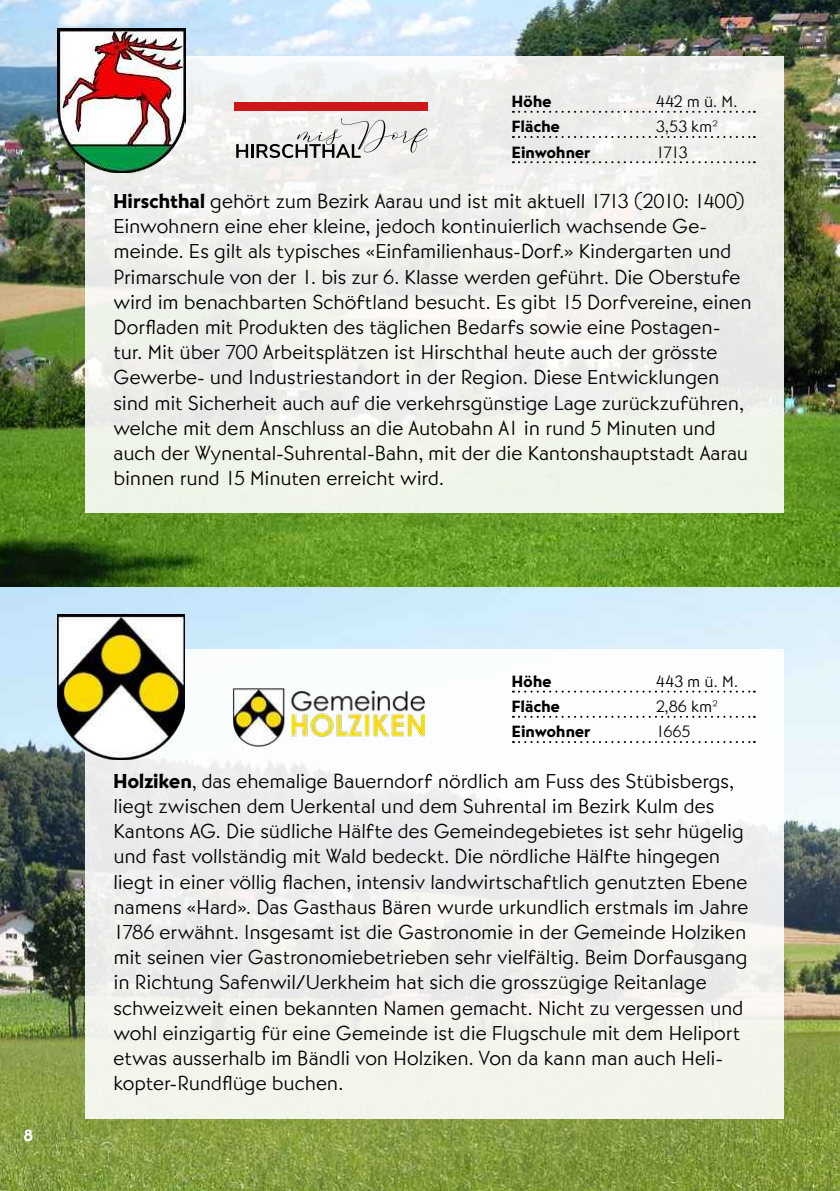
<style>
.page{position:relative;width:840px;height:1191px;background:#fff}
.page>*{position:absolute;margin:0;border:0;box-sizing:border-box;transform-origin:0 0}
.t1{font:300 21px/25.2px "Bernhard Got URW";letter-spacing:-.005em;color:#000}
.t2{font:17px "Bernhard Got URW Hea";letter-spacing:.015em;color:#000}
.t3{font:300 17px "Bernhard Got URW";letter-spacing:.015em;color:#000}
.t4{font:17px "Bernhard Got URW Hea";color:#fff}
.s1{font-family:"Bernhard Got URW Hea";font-weight:400}
</style>
<div class="page">
<img style="left:0;top:586px;width:839px;height:605px">
<img style="left:0;top:0;width:839px;height:586px">
<svg style="left:85px;top:57px;width:697px;height:456px;fill:#eff1ea"></svg>
<div style="left:85px;top:649px;width:697px;height:469px;background:linear-gradient(to bottom,#f8f9fd,#edeee6)"></div>
<img style="left:223px;top:680px;width:211px;height:70px">
<svg style="left:512px;top:111px;width:242px;height:2px"></svg>
<svg style="left:512px;top:136px;width:242px;height:2px"></svg>
<svg style="left:512px;top:161px;width:242px;height:2px"></svg>
<svg style="left:512px;top:690px;width:242px;height:2px"></svg>
<svg style="left:512px;top:716px;width:242px;height:2px"></svg>
<svg style="left:512px;top:741px;width:242px;height:2px"></svg>
<img style="left:57px;top:615px;width:128px;height:144px">
<svg style="left:236px;top:119px;width:191px;height:39px"></svg>
<div style="left:235px;top:102px;width:193px;height:9px;background:#cd1719"></div>
<img style="left:57px;top:28px;width:128px;height:145px">
<p class="t4" style="left:23px;top:1124px;width:11px">8</p>
<p class="t2" style="left:511px;top:91px;width:41px">Höhe</p>
<p class="t3" style="left:655px;top:91px;width:83px">442 m ü. M.</p>
<p class="t2" style="left:511px;top:116px;width:49px">Fläche</p>
<p class="t3" style="left:655px;top:116px;width:63px">3,53 km²</p>
<p class="t2" style="left:511px;top:142px;width:80px">Einwohner</p>
<p class="t3" style="left:655px;top:142px;width:33px">1713</p>
<p class="t1" style="left:113px;top:189px;width:639px"><span class="s1">Hirschthal</span> gehört zum Bezirk Aarau und ist mit aktuell 1713 (2010: 1400)<br>Einwohnern eine eher kleine, jedoch kontinuierlich wachsende Ge&shy;meinde. Es gilt als typisches «Einfamilienhaus-Dorf.» Kindergarten und Primarschule von der 1. bis zur 6. Klasse werden geführt. Die Oberstufe wird im benachbarten Schöftland besucht. Es gibt 15 Dorfvereine, einen Dorfladen mit Produkten des täglichen Bedarfs sowie eine Postagen&shy;tur. Mit über 700 Arbeitsplätzen ist Hirschthal heute auch der grösste Gewerbe- und Industriestandort in der Region. Diese Entwicklungen sind mit Sicherheit auch auf die verkehrsgünstige Lage zurückzuführen, welche mit dem Anschluss an die Autobahn A1 in rund 5 Minuten und auch der Wynental-Suhrental-Bahn, mit der die Kantonshauptstadt Aarau binnen rund 15 Minuten erreicht wird.</p>
<p class="t2" style="left:511px;top:671px;width:41px">Höhe</p>
<p class="t3" style="left:655px;top:671px;width:83px">443 m ü. M.</p>
<p class="t2" style="left:511px;top:696px;width:49px">Fläche</p>
<p class="t3" style="left:655px;top:696px;width:63px">2,86 km²</p>
<p class="t2" style="left:511px;top:721px;width:80px">Einwohner</p>
<p class="t3" style="left:655px;top:721px;width:36px">1665</p>
<p class="t1" style="left:113px;top:768px;width:636px"><span class="s1">Holziken</span>, das ehemalige Bauerndorf nördlich am Fuss des Stübisbergs, liegt zwischen dem Uerkental und dem Suhrental im Bezirk Kulm des Kantons AG. Die südliche Hälfte des Gemeindegebietes ist sehr hügelig und fast vollständig mit Wald bedeckt. Die nördliche Hälfte hingegen liegt in einer völlig flachen, intensiv landwirtschaftlich genutzten Ebene namens «Hard». Das Gasthaus Bären wurde urkundlich erstmals im Jahre 1786 erwähnt. Insgesamt ist die Gastronomie in der Gemeinde Holziken mit seinen vier Gastronomiebetrieben sehr vielfältig. Beim Dorfausgang in Richtung Safenwil/Uerkheim hat sich die grosszügige Reitanlage schweizweit einen bekannten Namen gemacht. Nicht zu vergessen und wohl einzigartig für eine Gemeinde ist die Flugschule mit dem Heliport etwas ausserhalb im Bändli von Holziken. Von da kann man auch Heli&shy;kopter-Rundflüge buchen.</p>
</div>
